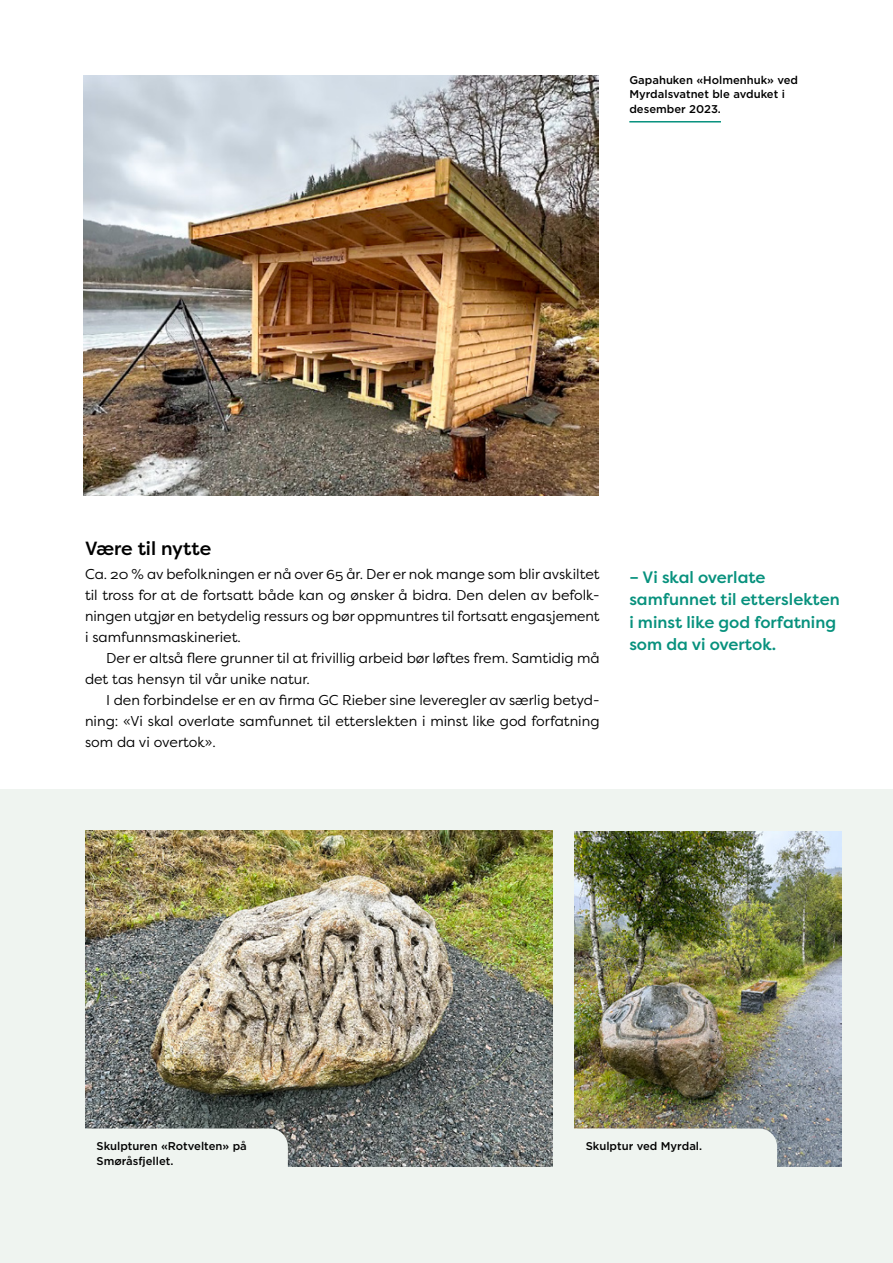
<style>
.page{position:relative;width:893px;height:1263px;background:#fff}
.page>*{position:absolute;margin:0;border:0;box-sizing:border-box;transform-origin:0 0}
.Mellomtittel{font:500 19.05px "Filson Pro";color:#000}
.t1{font:500 16.5px/22.5px "Filson Pro";color:#07917d}
.Brødtekst{font:14.25px/21px "Filson Pro";color:#000}
.Brødtekst_uten{font:14.25px/21px "Filson Pro";color:#000;text-align:justify}
.t2{font:500 11.25px/14.2px "Gotham";color:#000}
</style>
<div class="page">
<div style="left:0;top:789px;width:893px;height:474px;background:#eff4f0"></div>
<img style="left:574px;top:831px;width:268px;height:336px">
<img style="left:84px;top:75px;width:514px;height:420px">
<hr style="left:629px;top:121px;width:92px;height:2px;background:#07917d">
<img style="left:85px;top:831px;width:468px;height:336px">
<svg style="left:85px;top:1128px;width:203px;height:39px"></svg>
<svg style="left:574px;top:1128px;width:203px;height:39px"></svg>
<p class="t2" style="left:629px;top:73px;width:170px">Gapahuken «Holmenhuk» ved<br>Myrdalsvatnet ble avduket i desember 2023.</p>
<h3 class="Mellomtittel" style="left:85px;top:535px;width:128px">Være til nytte</h3>
<p class="Brødtekst_uten" style="left:85px;top:563px;width:516px">Ca. 20 % av befolkningen er nå over 65 år. Der er nok mange som blir avskiltet til tross for at de fortsatt både kan og ønsker å bidra. Den delen av befolk&shy;ningen utgjør en betydelig ressurs og bør oppmuntres til fortsatt engasjement i samfunnsmaskineriet.</p>
<p class="Brødtekst" style="left:85px;top:647px;width:516px;text-indent:21px">Der er altså flere grunner til at frivillig arbeid bør løftes frem. Samtidig må det tas hensyn til vår unike natur.</p>
<p class="Brødtekst" style="left:85px;top:689px;width:516px;text-align:justify;text-indent:21px">I den forbindelse er en av firma GC Rieber sine leveregler av særlig betyd&shy;ning: «Vi skal overlate samfunnet til etterslekten i minst like god forfatning som da vi overtok».</p>
<p class="t1" style="left:629px;top:566px;width:212px">– Vi skal overlate samfunnet til etterslekten i minst like god forfatning som da vi overtok.</p>
<p class="t2" style="left:97px;top:1139px;width:152px">Skulpturen «Rotvelten» på<br>Smøråsfjellet.</p>
<p class="t2" style="left:586px;top:1139px;width:118px">Skulptur ved Myrdal.</p>
</div>
